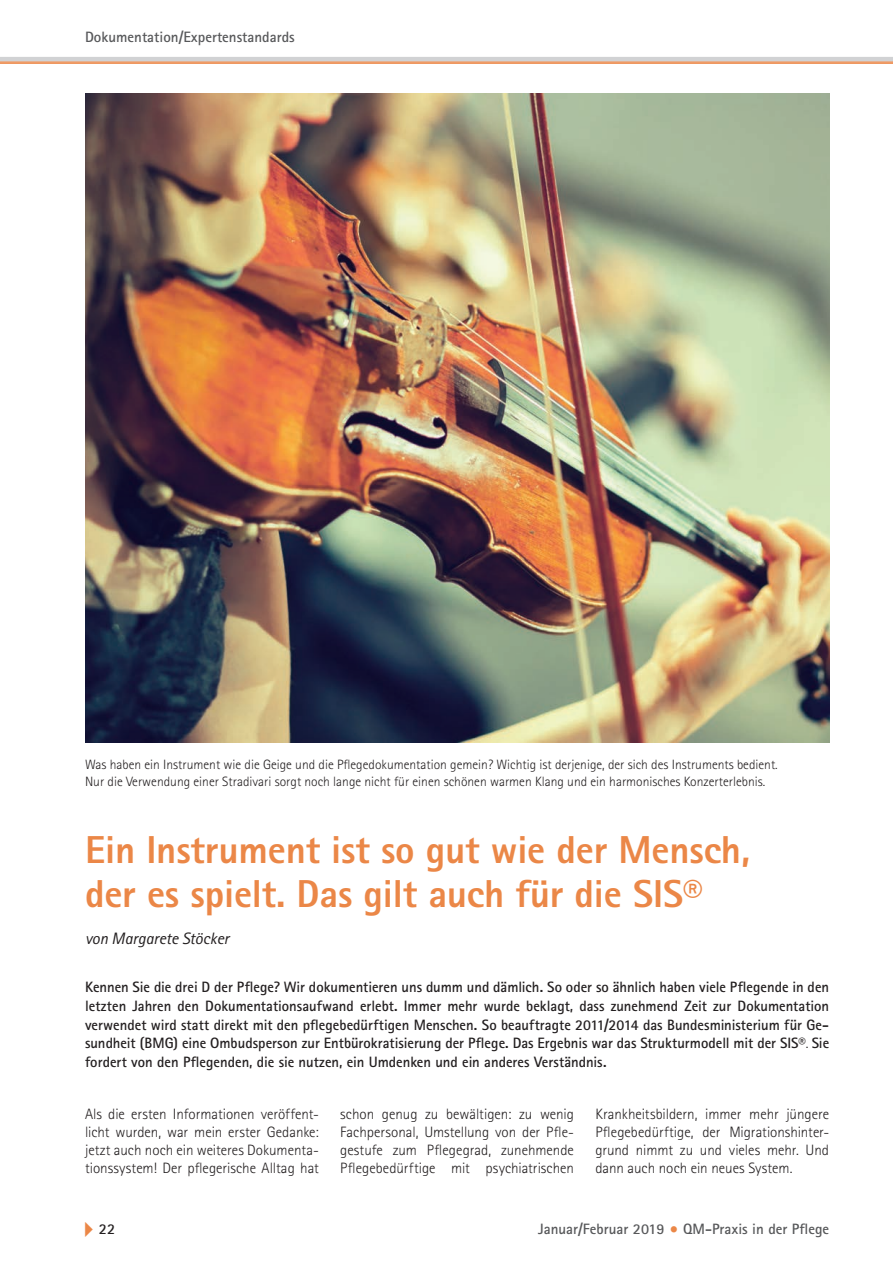
<style>
.page{position:relative;width:893px;height:1263px;background:#fff}
.page>*{position:absolute;margin:0;border:0;box-sizing:border-box;transform-origin:0 0}
.t1{font:800 39px/43.5px "Rotis Sans Serif Std";letter-spacing:-.005em;color:#eb8747}
.t2{font:italic 16.5px "Rotis Sans Serif Std";letter-spacing:-.005em;color:#231f20}
.t3{font:700 15px/18.8px "Rotis Sans Serif Std";letter-spacing:-.005em;color:#231f20;text-align:justify}
.t4{font:300 15px/18px "Rotis Sans Serif Std";color:#231f20;text-align:justify}
.t5{font:700 15px "Rotis Sans Serif Std";color:#57585a}
.t6{font:300 13.5px/16.5px "Rotis Sans Serif Std";color:#231f20}
.s1{font-weight:300}
.s2{color:#eb8747}
</style>
<div class="page">
<img style="left:0;top:61px;width:893px;height:3px">
<hr style="left:0;top:57px;width:893px;height:4px;background:#d1d2d4">
<img style="left:85px;top:94px;width:744px;height:649px">
<p class="t5" style="left:85px;top:28px;width:211px">Dokumentation/Expertenstandards</p>
<p class="t6" style="left:85px;top:756px;width:694px">Was haben ein Instrument wie die Geige und die Pflegedokumentation gemein? Wichtig ist derjenige, der sich des Instruments bedient.<br>Nur die Verwendung einer Stradivari sorgt noch lange nicht für einen schönen warmen Klang und ein harmonisches Konzerterlebnis.</p>
<p class="t1" style="left:85px;top:828px;width:667px">Ein Instrument ist so gut wie der Mensch, der es spielt. Das gilt auch für die SIS®</p>
<p class="t2" style="left:85px;top:928px;width:145px">von Margarete Stöcker</p>
<p class="t3" style="left:85px;top:977px;width:746px">Kennen Sie die drei D der Pflege? Wir dokumentieren uns dumm und dämlich. So oder so ähnlich haben viele Pflegende in den letzten Jahren den Dokumentationsaufwand erlebt. Immer mehr wurde beklagt, dass zunehmend Zeit zur Dokumentation verwendet wird statt direkt mit den pflegebedürftigen Menschen. So beauftragte 2011/2014 das Bundesministerium für Ge&shy;sundheit (BMG) eine Ombudsperson zur Entbürokratisierung der Pflege. Das Ergebnis war das Strukturmodell mit der SIS<span class="s1">®.</span> Sie fordert von den Pflegenden, die sie nutzen, ein Umdenken und ein anderes Verständnis.</p>
<p class="t4" style="left:85px;top:1105px;width:235px">Als die ersten Informationen veröffent&shy;licht wurden, war mein erster Gedanke: jetzt auch noch ein weiteres Dokumenta&shy;tionssystem! Der pflegerische Alltag hat</p>
<p class="t4" style="left:340px;top:1105px;width:235px">schon genug zu bewältigen: zu wenig Fachpersonal, Umstellung von der Pfle&shy;gestufe zum Pflegegrad, zunehmende Pflegebedürftige mit psychiatrischen</p>
<p class="t4" style="left:595px;top:1105px;width:235px">Krankheitsbildern, immer mehr jüngere Pflegebedürftige, der Migrationshinter&shy;grund nimmt zu und vieles mehr. Und dann auch noch ein neues System.</p>
<p class="t3" style="left:99px;top:1219px;width:18px">22</p>
<p class="t5" style="left:538px;top:1220px;width:292px">Januar/Februar 2019 <span class="s2">•</span> QM-Praxis in der Pflege</p>
</div>
